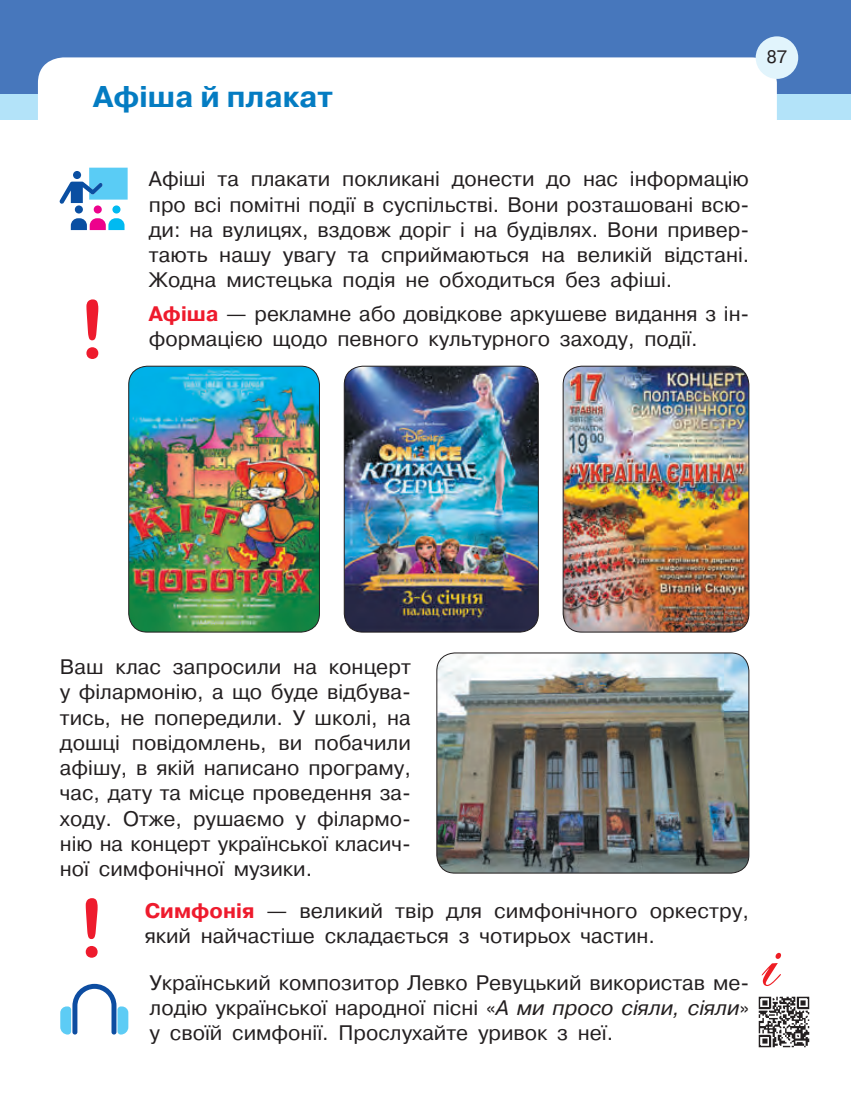
<style>
.page{position:relative;width:851px;height:1106px;background:#fff}
.page>*{position:absolute;margin:0;border:0;box-sizing:border-box;transform-origin:0 0}
.t1{font:700 30px "Pragmatica C";color:#047cc2}
.t2{font:21px/25.2px "Pragmatica C";color:#231f20;text-align:justify}
.t3{font:18px "Pragmatica C";color:#231f20}
.s1{font-weight:700;color:#ee1b2d}
.s2{font-style:italic}
</style>
<div class="page">
<div style="left:0;top:0;width:850px;height:119px;background:#b3e3f9"></div>
<div style="left:0;top:0;width:850px;height:94px;background:#4777bc"></div>
<div style="left:38px;top:57px;width:738px;height:88px;background:#fff;border-radius:26px"></div>
<div style="left:755px;top:36px;width:43px;height:43px;background:#e1f4fc;border-radius:50%"></div>
<svg style="left:60px;top:168px;width:68px;height:36px"></svg>
<div style="left:73px;top:171px;width:8px;height:8px;background:#0a4fa2;border-radius:50%"></div>
<div style="left:75px;top:205px;width:8px;height:8px;background:#0a4fa2;border-radius:50%"></div>
<div style="left:94px;top:205px;width:8px;height:8px;background:#ed028c;border-radius:50%"></div>
<svg style="left:71px;top:218px;width:53px;height:12px"></svg>
<div style="left:112px;top:205px;width:8px;height:8px;background:#00baf1;border-radius:50%"></div>
<svg style="left:86px;top:299px;width:12px;height:60px"></svg>
<svg style="left:86px;top:898px;width:12px;height:59px"></svg>
<img style="left:344px;top:366px;width:194px;height:266px">
<div style="left:344px;top:366px;width:194px;height:266px;border:1px solid #231f20;border-radius:19px"></div>
<img style="left:564px;top:366px;width:184px;height:266px">
<div style="left:562px;top:366px;width:187px;height:266px;border:1px solid #231f20;border-radius:19px"></div>
<img style="left:129px;top:366px;width:190px;height:266px">
<div style="left:128px;top:366px;width:192px;height:266px;border:1px solid #231f20;border-radius:19px"></div>
<img style="left:437px;top:653px;width:311px;height:220px">
<div style="left:436px;top:652px;width:313px;height:221px;border:1px solid #231f20;border-radius:18px"></div>
<svg style="left:60px;top:983px;width:68px;height:51px"></svg>
<svg style="left:761px;top:952px;width:20px;height:34px"></svg>
<img style="left:758px;top:996px;width:51px;height:51px">
<h1 class="t1" style="left:93px;top:81px;width:241px">Афіша й плакат</h1>
<p class="t3" style="left:753px;top:43px;width:22px">87</p>
<p class="t3" style="left:766px;top:47px;width:22px">87</p>
<p class="t2" style="left:149px;top:167px;width:602px">Афіші та плакати покликані донести до нас інформацію про всі помітні події в суспільстві. Вони розташовані всю&shy;ди: на вулицях, вздовж доріг і на будівлях. Вони привер&shy;тають нашу увагу та сприймаються на великій відстані.<br>Жодна мистецька подія не обходиться без афіші.</p>
<p class="t2" style="left:149px;top:301px;width:601px"><span class="s1">Афіша</span> — рекламне або довідкове аркушеве видання з ін&shy;формацією щодо певного культурного заходу, події.</p>
<p class="t2" style="left:60px;top:655px;width:352px">Ваш клас запросили на концерт у філармонію, а що буде відбува&shy;тись, не попередили. У школі, на дошці повідомлень, ви побачили афішу, в якій написано програму, час, дату та місце проведення за&shy;ходу. Отже, рушаємо у філармо&shy;нію на концерт української класич&shy;ної симфонічної музики.</p>
<p class="t2" style="left:145px;top:898px;width:605px"><span class="s1">Симфонія</span> — великий твір для симфонічного оркестру, який найчастіше складається з чотирьох частин.</p>
<p class="t2" style="left:150px;top:970px;width:601px">Український композитор Левко Ревуцький використав ме&shy;лодію української народної пісні «<span class="s2">А ми просо сіяли, сіяли</span>» у своїй симфонії. Прослухайте уривок з неї.</p>
</div>
